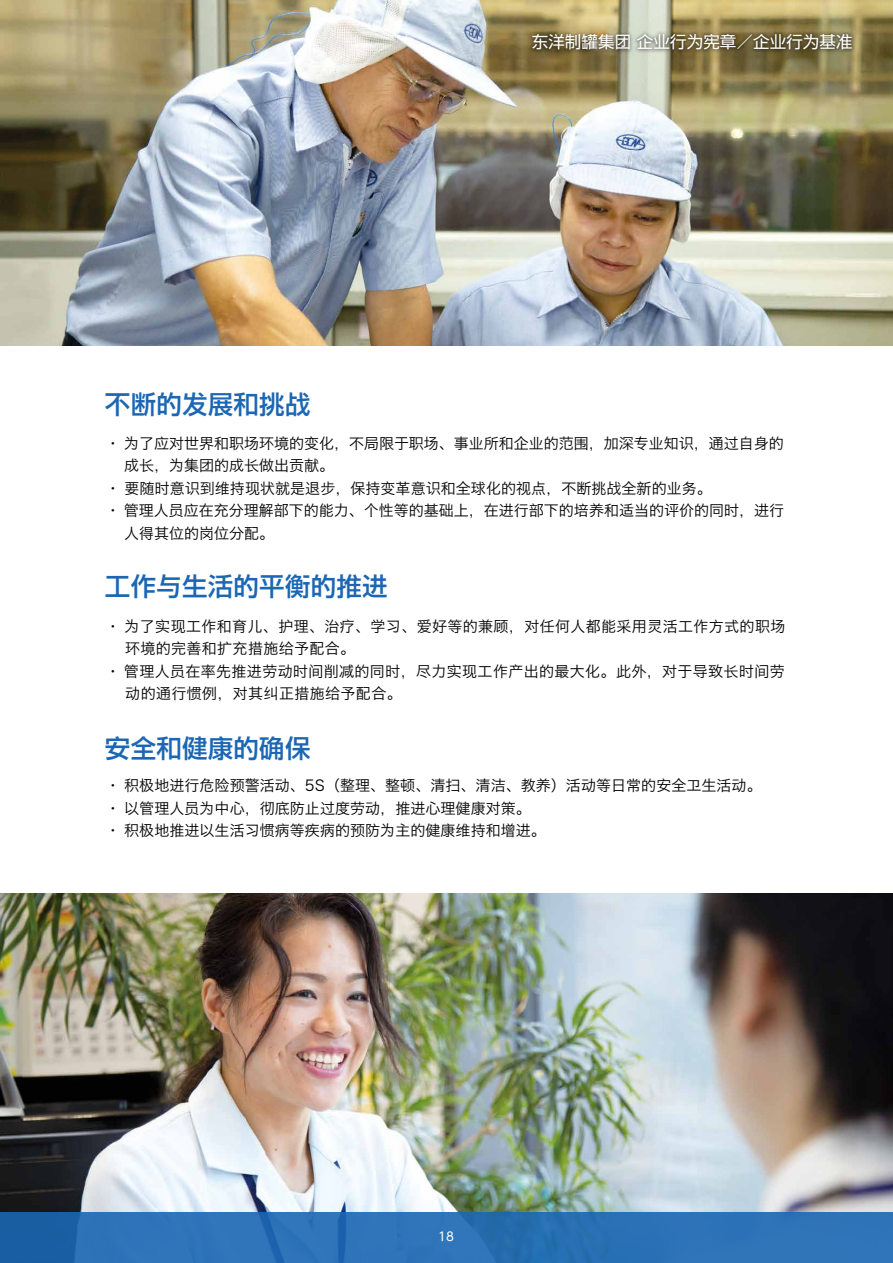
<style>
.page{position:relative;width:893px;height:1263px;background:#fff}
.page>*{position:absolute;margin:0;border:0;box-sizing:border-box;transform-origin:0 0}
.t1{font:500 25.5px "UD Shin Go SC Gbe";letter-spacing:.01em;color:#1b67b3}
.t2{font:16.5px "UD Shin Go SC Gbe";letter-spacing:.005em;color:#fff}
.t3{font:15px/22.5px "Hiragino Sans GB W3";letter-spacing:.005em;color:#000}
.t4{font:15px "Hiragino Sans GB W3";letter-spacing:.025em;color:#000}
.t5{font:12px "UD Shin M Go Pro";color:#fff}
</style>
<div class="page">
<img style="left:0;top:894px;width:893px;height:318px">
<img style="left:0;top:0;width:893px;height:345px">
<svg style="left:0;top:1212px;width:893px;height:51px;background:#2a70b5"></svg>
<img style="left:477px;top:0;width:416px;height:107px">
<h1 class="t1" style="left:105px;top:389px;width:207px">不断的发展和挑战</h1>
<p class="t2" style="left:532px;top:32px;width:322px">东洋制罐集团 企业行为宪章／企业行为基准</p>
<p class="t3" style="left:105px;top:431px;width:680px">· 为了应对世界和职场环境的变化，不局限于职场、事业所和企业的范围，加深专业知识，通过自身的</p>
<p class="t3" style="left:124px;top:454px;width:211px">成长，为集团的成长做出贡献。</p>
<p class="t3" style="left:105px;top:476px;width:608px">· 要随时意识到维持现状就是退步，保持变革意识和全球化的视点，不断挑战全新的业务。</p>
<p class="t3" style="left:105px;top:499px;width:680px">· 管理人员应在充分理解部下的能力、个性等的基础上，在进行部下的培养和适当的评价的同时，进行</p>
<p class="t3" style="left:124px;top:521px;width:152px">人得其位的岗位分配。</p>
<h1 class="t1" style="left:105px;top:571px;width:284px">工作与生活的平衡的推进</h1>
<p class="t4" style="left:105px;top:617px;width:681px">· 为了实现工作和育儿、护理、治疗、学习、爱好等的兼顾，对任何人都能采用灵活工作方式的职场</p>
<p class="t4" style="left:125px;top:639px;width:232px">环境的完善和扩充措施给予配合。</p>
<p class="t4" style="left:105px;top:662px;width:681px">· 管理人员在率先推进劳动时间削减的同时，尽力实现工作产出的最大化。此外，对于导致长时间劳</p>
<p class="t4" style="left:125px;top:684px;width:278px">动的通行惯例，对其纠正措施给予配合。</p>
<h1 class="t1" style="left:105px;top:732px;width:207px">安全和健康的确保</h1>
<p class="t3" style="left:105px;top:774px;width:658px">· 积极地进行危险预警活动、5S（整理、整顿、清扫、清洁、教养）活动等日常的安全卫生活动。· 以管理人员为中心，彻底防止过度劳动，推进心理健康对策。<br>· 积极地推进以生活习惯病等疾病的预防为主的健康维持和增进。</p>
<p class="t5" style="left:438px;top:1227px;width:17px">18</p>
</div>
